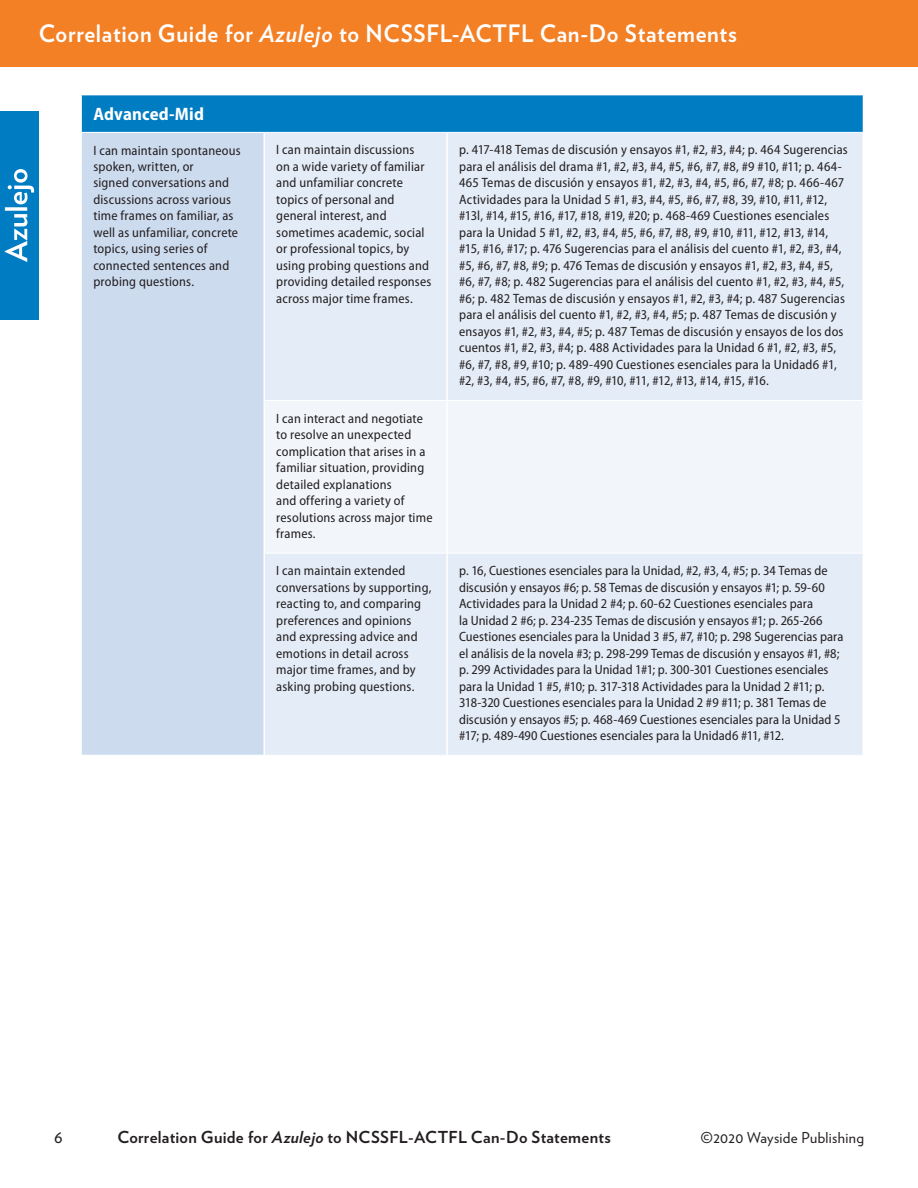
<style>
.page{position:relative;width:918px;height:1188px;background:#fff}
.page>*{position:absolute;margin:0;border:0;box-sizing:border-box;transform-origin:0 0}
.t1{font:700 24px "Verlag";letter-spacing:.03em;color:#fff;scale:.95 1}
.t2{font:700 semi-condensed 18px "Myriad Pro";letter-spacing:.01em;color:#fff}
.t3{font:18px "Verlag";color:#231f20}
.t4{font:700 16.5px "Verlag";letter-spacing:.02em;color:#231f20}
.t5{font:15px "Verlag";letter-spacing:.02em;color:#231f20}
.t6{font:semi-condensed 13.5px/16.5px "Myriad Pro";letter-spacing:.01em;color:#231f20}
.s1{font-style:italic}
</style>
<div class="page">
<div style="left:0;top:0;width:918px;height:67px;background:#f48026"></div>
<div style="left:0;top:111px;width:39px;height:209px;background:#007cc2"></div>
<svg style="left:5px;top:169px;width:29px;height:93px"></svg>
<div style="left:81px;top:95px;width:782px;height:37px;background:#007cc2"></div>
<div style="left:81px;top:132px;width:183px;height:623px;background:#cddbef"></div>
<div style="left:265px;top:133px;width:597px;height:622px;background:#e4ecf7"></div>
<div style="left:265px;top:401px;width:597px;height:152px;background:#f2f6fb"></div>
<hr style="left:81px;top:133px;width:1px;height:267px;background:#fff">
<hr style="left:81px;top:400px;width:1px;height:153px;background:#fff">
<hr style="left:81px;top:553px;width:1px;height:202px;background:#fff">
<hr style="left:263px;top:133px;width:2px;height:267px;background:#fff">
<hr style="left:446px;top:133px;width:2px;height:267px;background:#fff">
<hr style="left:263px;top:400px;width:2px;height:153px;background:#fff">
<hr style="left:446px;top:401px;width:2px;height:152px;background:#fff">
<hr style="left:263px;top:553px;width:2px;height:202px;background:#fff">
<hr style="left:446px;top:554px;width:2px;height:201px;background:#fff">
<hr style="left:265px;top:400px;width:182px;height:1px;background:#fff">
<hr style="left:447px;top:400px;width:416px;height:1px;background:#fff">
<hr style="left:265px;top:553px;width:182px;height:1px;background:#fff">
<hr style="left:447px;top:553px;width:416px;height:1px;background:#fff">
<hr style="left:81px;top:95px;width:1px;height:37px;background:#fff">
<hr style="left:81px;top:132px;width:183px;height:1px;background:#fff">
<h1 class="t1" style="left:39px;top:15px;width:736px">Correlation Guide for <span class="s1">Azulejo</span> to NCSSFL-ACTFL Can-Do Statements</h1>
<h2 class="t2" style="left:93px;top:104px;width:112px">Advanced-Mid</h2>
<p class="t6" style="left:93px;top:142px;width:149px">I can maintain spontaneous spoken, written, or<br>signed conversations and discussions across various time frames on familiar, as well as unfamiliar, concrete topics, using series of connected sentences and probing questions.</p>
<p class="t6" style="left:276px;top:142px;width:157px">I can maintain discussions on a wide variety of familiar and unfamiliar concrete topics of personal and general interest, and sometimes academic, social or professional topics, by using probing questions and providing detailed responses across major time frames.</p>
<p class="t6" style="left:459px;top:142px;width:390px">p. 417-418 Temas de discusión y ensayos #1, #2, #3, #4; p. 464 Sugerencias para el análisis del drama #1, #2, #3, #4, #5, #6, #7, #8, #9 #10, #11; p. 464- 465 Temas de discusión y ensayos #1, #2, #3, #4, #5, #6, #7, #8; p. 466-467<br>Actividades para la Unidad 5 #1, #3, #4, #5, #6, #7, #8, 39, #10, #11, #12, #13l, #14, #15, #16, #17, #18, #19, #20; p. 468-469 Cuestiones esenciales para la Unidad 5 #1, #2, #3, #4, #5, #6, #7, #8, #9, #10, #11, #12, #13, #14, #15, #16, #17; p. 476 Sugerencias para el análisis del cuento #1, #2, #3, #4, #5, #6, #7, #8, #9; p. 476 Temas de discusión y ensayos #1, #2, #3, #4, #5, #6, #7, #8; p. 482 Sugerencias para el análisis del cuento #1, #2, #3, #4, #5, #6; p. 482 Temas de discusión y ensayos #1, #2, #3, #4; p. 487 Sugerencias para el análisis del cuento #1, #2, #3, #4, #5; p. 487 Temas de discusión y ensayos #1, #2, #3, #4, #5; p. 487 Temas de discusión y ensayos de los dos cuentos #1, #2, #3, #4; p. 488 Actividades para la Unidad 6 #1, #2, #3, #5, #6, #7, #8, #9, #10; p. 489-490 Cuestiones esenciales para la Unidad6 #1, #2, #3, #4, #5, #6, #7, #8, #9, #10, #11, #12, #13, #14, #15, #16.</p>
<p class="t6" style="left:276px;top:410px;width:158px">I can interact and negotiate to resolve an unexpected complication that arises in a familiar situation, providing detailed explanations<br>and offering a variety of resolutions across major time frames.</p>
<p class="t6" style="left:276px;top:563px;width:157px">I can maintain extended conversations by supporting, reacting to, and comparing preferences and opinions and expressing advice and emotions in detail across major time frames, and by asking probing questions.</p>
<p class="t6" style="left:459px;top:563px;width:386px">p. 16, Cuestiones esenciales para la Unidad, #2, #3, 4, #5; p. 34 Temas de discusión y ensayos #6; p. 58 Temas de discusión y ensayos #1; p. 59-60<br>Actividades para la Unidad 2 #4; p. 60-62 Cuestiones esenciales para<br>la Unidad 2 #6; p. 234-235 Temas de discusión y ensayos #1; p. 265-266<br>Cuestiones esenciales para la Unidad 3 #5, #7, #10; p. 298 Sugerencias para el análisis de la novela #3; p. 298-299 Temas de discusión y ensayos #1, #8; p. 299 Actividades para la Unidad 1#1; p. 300-301 Cuestiones esenciales para la Unidad 1 #5, #10; p. 317-318 Actividades para la Unidad 2 #11; p.<br>318-320 Cuestiones esenciales para la Unidad 2 #9 #11; p. 381 Temas de discusión y ensayos #5; p. 468-469 Cuestiones esenciales para la Unidad 5 #17; p. 489-490 Cuestiones esenciales para la Unidad6 #11, #12.</p>
<h2 class="t3" style="left:54px;top:1126px;width:10px">6</h2>
<p class="t4" style="left:117px;top:1124px;width:495px">Correlation Guide for <span class="s1">Azulejo</span> to NCSSFL-ACTFL Can-Do Statements</p>
<p class="t5" style="left:701px;top:1129px;width:165px">©2020 Wayside Publishing</p>
</div>
